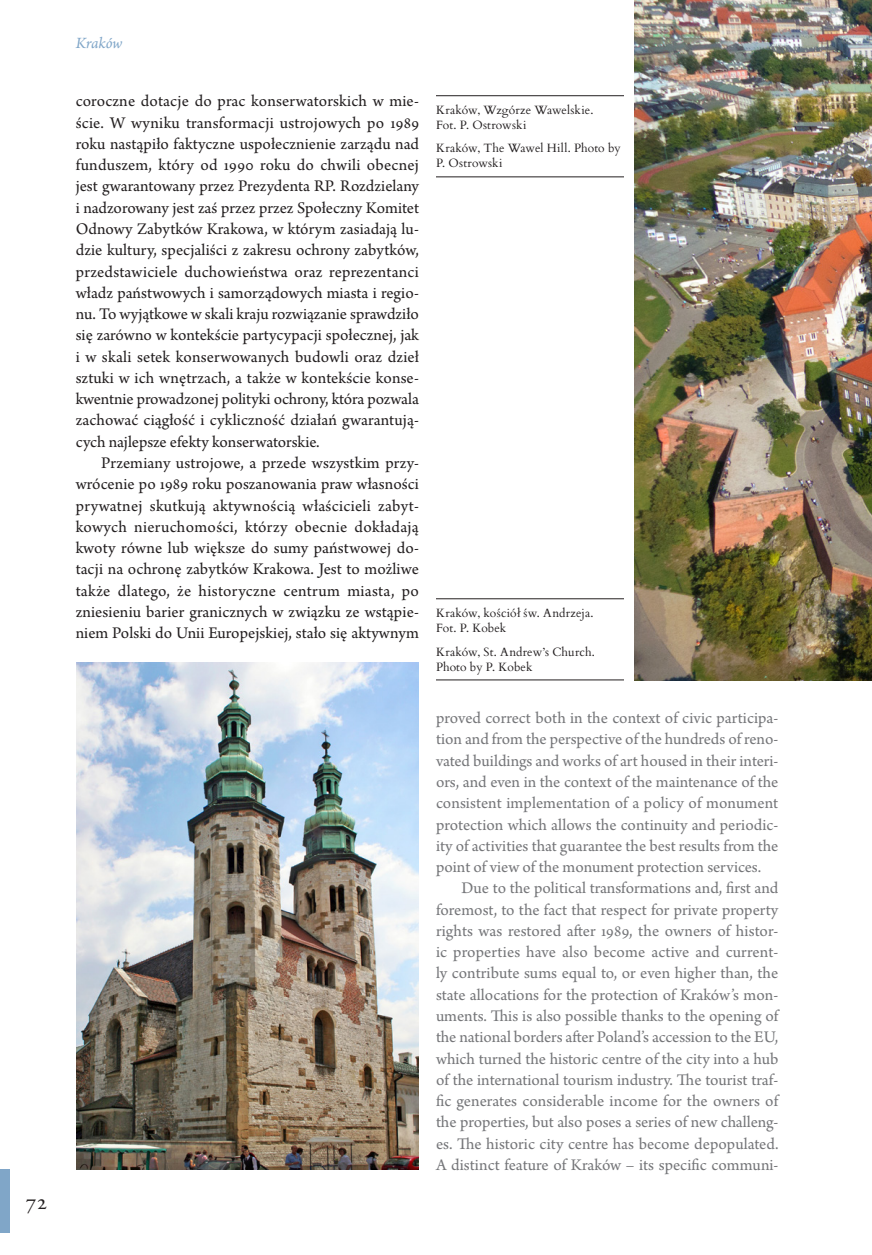
<style>
.page{position:relative;width:872px;height:1255px;background:#fff}
.page>*{position:absolute;margin:0;border:0;box-sizing:border-box;transform-origin:0 0}
.t1{font:22.5px "Adobe Garamond Pro";color:#231f20}
.Styl_akapitowy_1{font:17.1px/21.3px "Arno Pro";color:#231f20;text-align:justify}
.t2{font:17.1px/21.3px "Arno Pro";color:#757679;text-align:justify}
.t3{font:italic 16.5px "Arno Pro";letter-spacing:-.01em;color:#80a6c8}
.Styl_akapitowy_3{font:12px/15px "Cardo";letter-spacing:.01em;color:#231f20}
</style>
<div class="page">
<div style="left:0;top:1169px;width:9px;height:63px;background:#80a6c8"></div>
<hr style="left:436px;top:95px;width:188px;height:1px;background:#231f20">
<hr style="left:436px;top:177px;width:188px;height:1px;background:#231f20">
<img style="left:634px;top:0;width:238px;height:680px">
<img style="left:77px;top:662px;width:342px;height:507px">
<hr style="left:436px;top:598px;width:188px;height:1px;background:#231f20">
<hr style="left:436px;top:679px;width:188px;height:1px;background:#231f20">
<h1 class="t1" style="left:26px;top:1187px;width:24px">72</h1>
<p class="t3" style="left:76px;top:34px;width:48px">Kraków</p>
<p class="Styl_akapitowy_1" style="left:76px;top:91px;width:345px">coroczne dotacje do prac konserwatorskich w mie&shy;ście. W wyniku transformacji ustrojowych po 1989 roku nastąpiło faktyczne uspołecznienie zarządu nad funduszem, który od 1990 roku do chwili obecnej jest gwarantowany przez Prezydenta RP. Rozdzielany i nadzorowany jest zaś przez przez Społeczny Komitet Odnowy Zabytków Krakowa, w którym zasiadają lu&shy;dzie kultury, specjaliści z zakresu ochrony zabytków, przedstawiciele duchowieństwa oraz reprezentanci władz państwowych i samorządowych miasta i regio&shy;nu. To wyjątkowe w skali kraju rozwiązanie sprawdziło się zarówno w kontekście partycypacji społecznej, jak i w skali setek konserwowanych budowli oraz dzieł sztuki w ich wnętrzach, a także w kontekście konse&shy;kwentnie prowadzonej polityki ochrony, która pozwala zachować ciągłość i cykliczność działań gwarantują&shy;cych najlepsze efekty konserwatorskie.</p>
<p class="Styl_akapitowy_1" style="left:76px;top:453px;width:345px;text-indent:26px">Przemiany ustrojowe, a przede wszystkim przy&shy;wrócenie po 1989 roku poszanowania praw własności prywatnej skutkują aktywnością właścicieli zabyt&shy;kowych nieruchomości, którzy obecnie dokładają kwoty równe lub większe do sumy państwowej do&shy;tacji na ochronę zabytków Krakowa. Jest to możliwe także dlatego, że historyczne centrum miasta, po zniesieniu barier granicznych w związku ze wstąpie&shy;niem Polski do Unii Europejskiej, stało się aktywnym</p>
<p class="Styl_akapitowy_3" style="left:436px;top:102px;width:159px">Kraków, Wzgórze Wawelskie.<br>Fot. P. Ostrowski</p>
<p class="Styl_akapitowy_3" style="left:436px;top:140px;width:186px">Kraków, The Wawel Hill. Photo by<br>P. Ostrowski</p>
<p class="Styl_akapitowy_3" style="left:436px;top:604px;width:159px">Kraków, kościół św. Andrzeja.<br>Fot. P. Kobek</p>
<p class="Styl_akapitowy_3" style="left:436px;top:643px;width:160px">Kraków, St. Andrew’s Church.<br>Photo by P. Kobek</p>
<p class="t2" style="left:436px;top:708px;width:344px">proved correct both in the context of civic participa&shy;tion and from the perspective of the hundreds of reno&shy;vated buildings and works of art housed in their interi&shy;ors, and even in the context of the maintenance of the consistent implementation of a policy of monument protection which allows the continuity and periodic&shy;ity of activities that guarantee the best results from the point of view of the monument protection services.</p>
<p class="t2" style="left:436px;top:878px;width:344px;text-indent:26px">Due to the political transformations and, first and foremost, to the fact that respect for private property rights was restored after 1989, the owners of histor&shy;ic properties have also become active and current&shy;ly contribute sums equal to, or even higher than, the state allocations for the protection of Kraków’s mon&shy;uments. This is also possible thanks to the opening of the national borders after Poland’s accession to the EU, which turned the historic centre of the city into a hub of the international tourism industry. The tourist traf&shy;fic generates considerable income for the owners of the properties, but also poses a series of new challeng&shy;es. The historic city centre has become depopulated.<br>A distinct feature of Kraków – its specific communi-</p>
</div>
